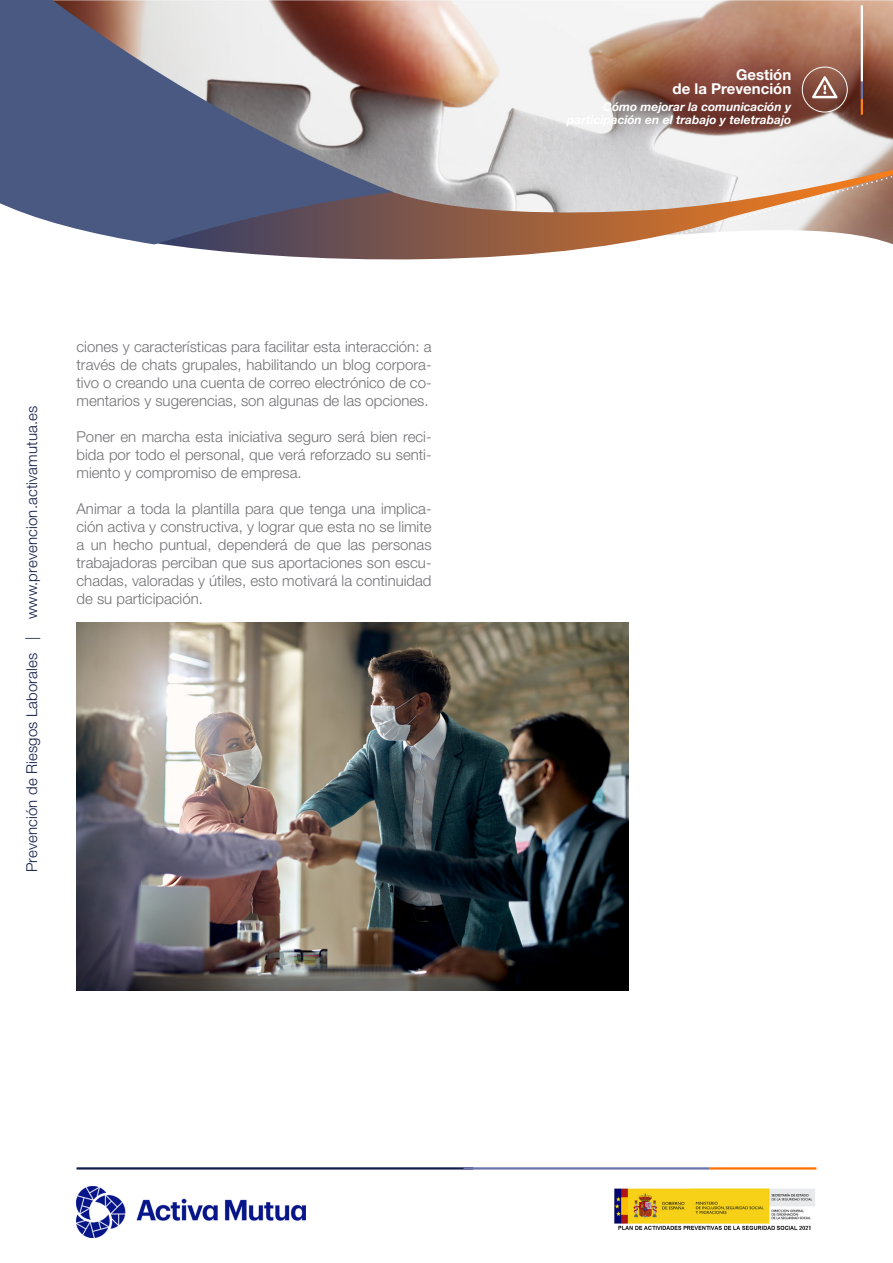
<style>
.page{position:relative;width:893px;height:1263px;background:#fff}
.page>*{position:absolute;margin:0;border:0;box-sizing:border-box;transform-origin:0 0}
.texto_general{font:300 15px/18px "Helvetica Neue";color:#717074;text-align:justify}
.t1{font:300 15px "Helvetica Neue";letter-spacing:.01em;color:#111e49}
.SUBTITULO_1{font:700 15px "Helvetica Neue";color:#fff}
.SUBTITULO_1-2{font:italic 700 12px/13.5px "Helvetica Neue";color:#fff;text-align:right}
</style>
<div class="page">
<img style="left:77px;top:1186px;width:229px;height:52px">
<img style="left:614px;top:1188px;width:201px;height:42px">
<hr style="left:77px;top:1167px;width:396px;height:2px;background:#111e49">
<hr style="left:463px;top:1167px;width:247px;height:2px;background:#6b73ab">
<hr style="left:710px;top:1167px;width:106px;height:2px;background:#ff7100">
<img style="left:393px;top:0;width:500px;height:170px">
<svg style="left:152px;top:170px;width:741px;height:90px"></svg>
<svg style="left:0;top:0;width:393px;height:244px;background:#76768a"></svg>
<hr style="left:861px;top:5px;width:2px;height:77px;background:#fff">
<svg style="left:861px;top:82px;width:2px;height:33px"></svg>
<svg style="left:672px;top:168px;width:221px;height:69px"></svg>
<svg style="left:812px;top:76px;width:25px;height:22px"></svg>
<div style="left:802px;top:67px;width:46px;height:45px;border:1px solid #fff;border-radius:50%"></div>
<img style="left:77px;top:623px;width:551px;height:368px">
<p class="t1" style="left:23px;top:872px;width:468px;rotate:-90deg">Prevención de Riesgos Laborales | www.prevencion.activamutua.es</p>
<p class="texto_general" style="left:77px;top:337px;width:357px">ciones y características para facilitar esta interacción: a través de chats grupales, habilitando un blog corpora&shy;tivo o creando una cuenta de correo electrónico de co&shy;mentarios y sugerencias, son algunas de las opciones.</p>
<p class="texto_general" style="left:77px;top:427px;width:357px">Poner en marcha esta iniciativa seguro será bien reci&shy;bida por todo el personal, que verá reforzado su senti&shy;miento y compromiso de empresa.</p>
<p class="texto_general" style="left:77px;top:499px;width:357px">Animar a toda la plantilla para que tenga una implica&shy;ción activa y constructiva, y lograr que esta no se limite a un hecho puntual, dependerá de que las personas trabajadoras perciban que sus aportaciones son escu&shy;chadas, valoradas y útiles, esto motivará la continuidad de su participación.</p>
<p class="SUBTITULO_1" style="left:736px;top:66px;width:57px">Gestión</p>
<p class="SUBTITULO_1" style="left:673px;top:79px;width:120px">de la Prevención</p>
<p class="SUBTITULO_1-2" style="left:567px;top:99px;width:225px">Cómo mejorar la comunicación y participación en el trabajo y teletrabajo</p>
</div>
